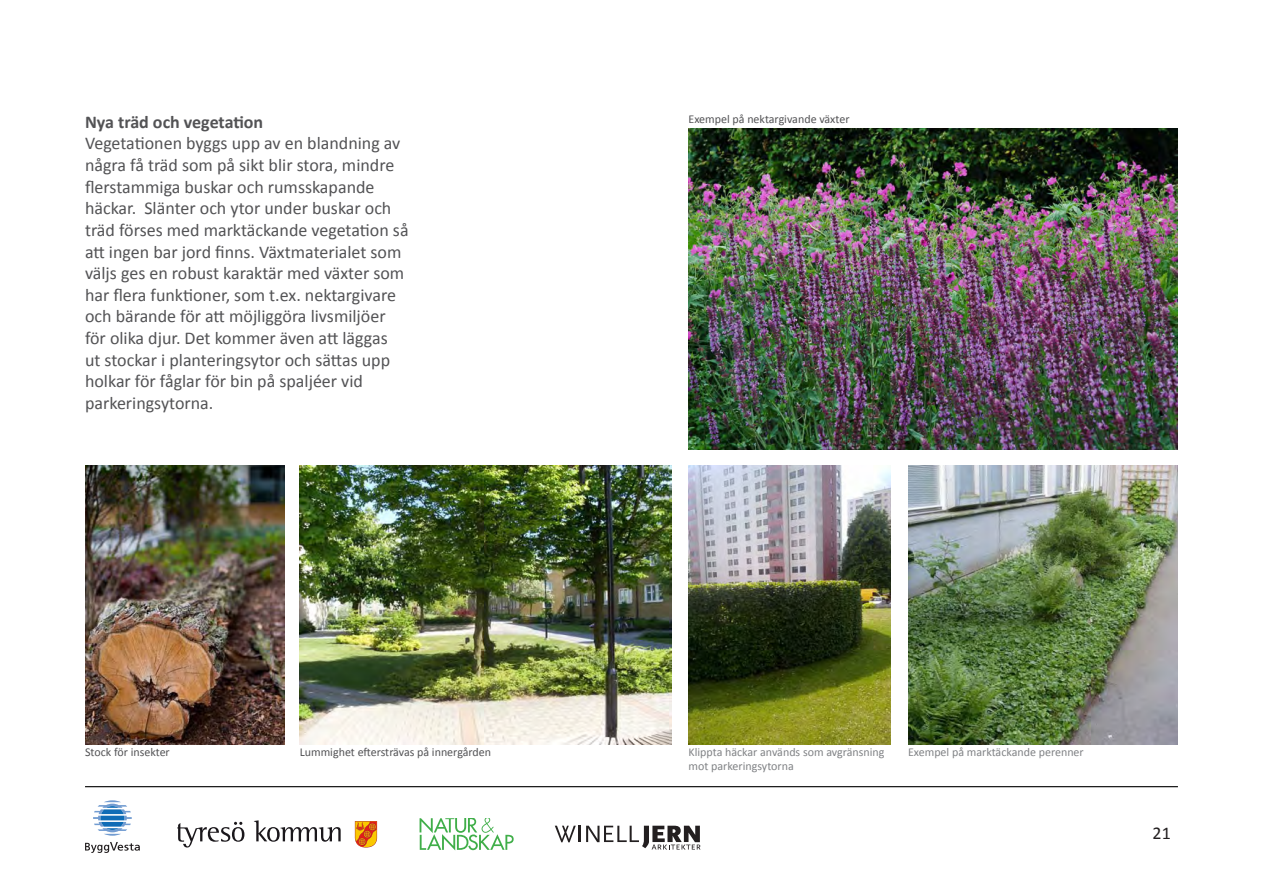
<style>
.page{position:relative;width:1263px;height:893px;background:#fff}
.page>*{position:absolute;margin:0;border:0;box-sizing:border-box;transform-origin:0 0}
.t1{font:18px/21.6px "Calibri";color:#535355}
.t2{font:700 18px "Calibri";letter-spacing:-.005em;color:#535355}
.t3{font:18px "Calibri";color:#231f20}
.t4{font:12px/14.4px "Calibri";color:#808285}
.t5{font:12px "Calibri";color:#535355}
</style>
<div class="page">
<hr style="left:85px;top:786px;width:1093px;height:1px;background:#000">
<svg style="left:555px;top:826px;width:145px;height:23px"></svg>
<svg style="left:85px;top:842px;width:55px;height:11px"></svg>
<svg style="left:93px;top:800px;width:39px;height:36px"></svg>
<svg style="left:420px;top:818px;width:94px;height:32px"></svg>
<svg style="left:254px;top:820px;width:87px;height:22px"></svg>
<svg style="left:177px;top:822px;width:67px;height:25px"></svg>
<svg style="left:355px;top:821px;width:22px;height:26px"></svg>
<img style="left:688px;top:466px;width:203px;height:278px">
<img style="left:300px;top:466px;width:371px;height:278px">
<img style="left:85px;top:466px;width:199px;height:278px">
<img style="left:908px;top:465px;width:270px;height:279px">
<img style="left:688px;top:129px;width:490px;height:321px">
<p class="t2" style="left:85px;top:110px;width:180px">Nya träd och vegetation</p>
<p class="t5" style="left:688px;top:112px;width:162px">Exempel på nektargivande växter</p>
<p class="t1" style="left:85px;top:133px;width:325px">Vegetationen byggs upp av en blandning av några få träd som på sikt blir stora, mindre flerstammiga buskar och rumsskapande häckar. Slänter och ytor under buskar och träd förses med marktäckande vegetation så att ingen bar jord finns. Växtmaterialet som väljs ges en robust karaktär med växter som har flera funktioner, som t.ex. nektargivare och bärande för att möjliggöra livsmiljöer för olika djur. Det kommer även att läggas<br>ut stockar i planteringsytor och sättas upp holkar för fåglar för bin på spaljéer vid parkeringsytorna.</p>
<p class="t5" style="left:85px;top:744px;width:86px">Stock för insekter</p>
<p class="t5" style="left:300px;top:744px;width:193px">Lummighet eftersträvas på innergården</p>
<p class="t4" style="left:688px;top:745px;width:197px">Klippta häckar används som avgränsning mot parkeringsytorna</p>
<p class="t4" style="left:908px;top:745px;width:177px">Exempel på marktäckande perenner</p>
<p class="t3" style="left:1152px;top:821px;width:20px">21</p>
</div>
